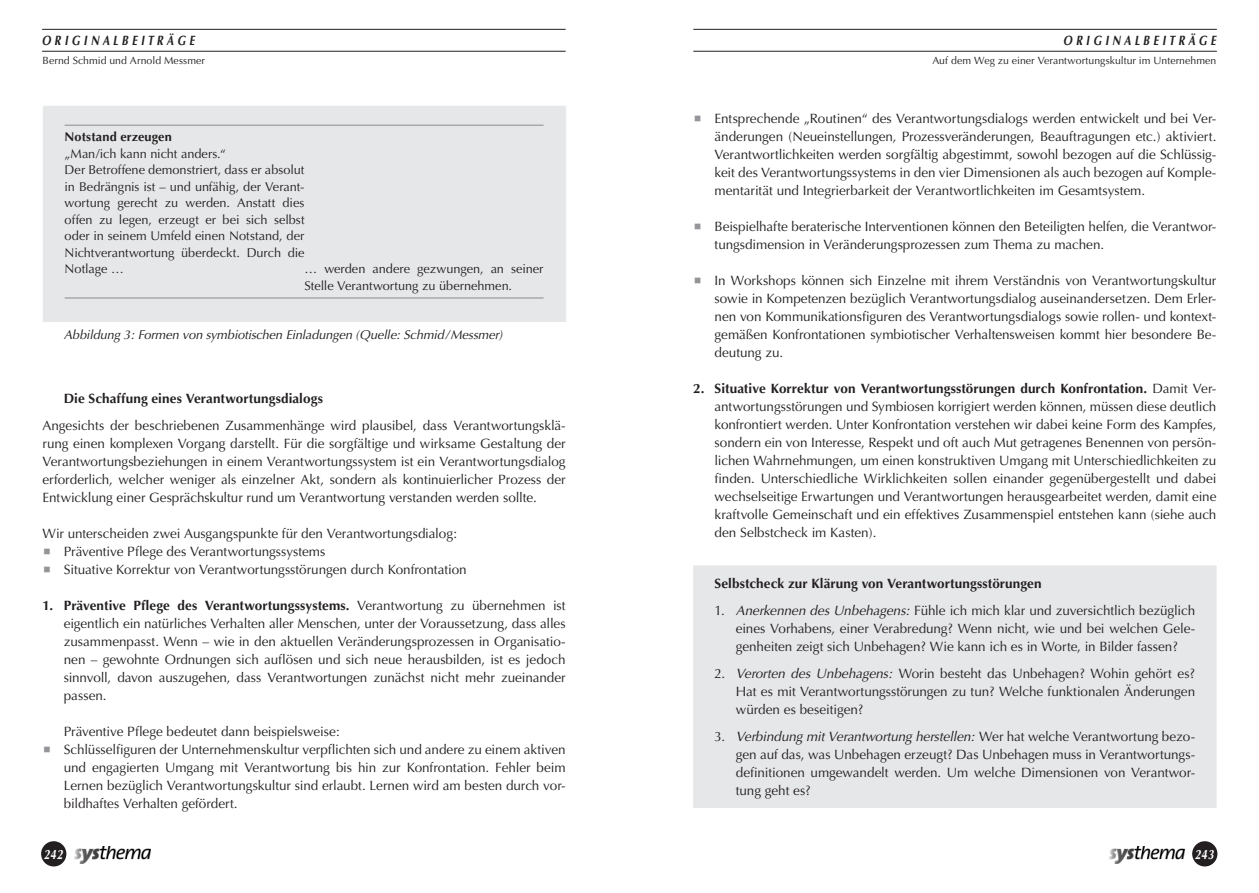
<style>
.page{position:relative;width:1259px;height:893px;background:#fff}
.page>*{position:absolute;margin:0;border:0;box-sizing:border-box;transform-origin:0 0}
.t1{font:13.5px/18px "Optima";letter-spacing:-.005em;color:#231f20;text-align:justify}
.t2{font:700 13.5px "Optima";letter-spacing:.005em;color:#231f20}
.t3{font:italic 700 13.5px "Optima";letter-spacing:.325em;color:#231f20;scale:.8 1}
.t4{font:italic 700 13.5px "Optima";letter-spacing:.05em;color:#fff;scale:.8 1}
.t5{font:12.75px/16.5px "Optima";color:#231f20}
.t6{font:italic 12.75px "Optima";letter-spacing:-.01em;color:#231f20}
.t7{font:700 12.75px "Optima";letter-spacing:.01em;color:#231f20}
.t8{font:10.5px "Optima";letter-spacing:.005em;color:#231f20}
.s1{font-weight:700}
.s2{font-style:italic}
</style>
<div class="page">
<hr style="left:42px;top:29px;width:524px;height:1px;background:#231f20">
<hr style="left:42px;top:51px;width:524px;height:1px;background:#231f20">
<hr style="left:693px;top:29px;width:523px;height:1px;background:#231f20">
<hr style="left:693px;top:51px;width:523px;height:1px;background:#231f20">
<img style="left:74px;top:846px;width:76px;height:18px">
<div style="left:41px;top:841px;width:25px;height:25px;background:#231f20;border-radius:50%"></div>
<img style="left:1109px;top:846px;width:76px;height:18px">
<div style="left:1192px;top:841px;width:25px;height:25px;background:#231f20;border-radius:50%"></div>
<div style="left:43px;top:106px;width:523px;height:216px;background:#e6e7e9"></div>
<hr style="left:65px;top:125px;width:478px;height:1px;background:#a8a9ad">
<hr style="left:65px;top:297px;width:478px;height:2px;background:#a8a9ad">
<div style="left:693px;top:566px;width:523px;height:242px;background:#e6e7e9"></div>
<p class="t3" style="left:1063px;top:32px;width:192px">ORIGINALBEITRÄGE</p>
<p class="t3" style="left:42px;top:33px;width:192px">ORIGINALBEITRÄGE</p>
<p class="t8" style="left:43px;top:55px;width:164px">Bernd Schmid und Arnold Messmer</p>
<p class="t8" style="left:932px;top:55px;width:286px">Auf dem Weg zu einer Verantwortungskultur im Unternehmen</p>
<p class="t7" style="left:65px;top:129px;width:109px">Notstand erzeugen</p>
<p class="t5" style="left:65px;top:145px;width:241px">„Man/ich kann nicht anders.“<br>Der Betroffene demonstriert, dass er absolut in Bedrängnis ist – und unfähig, der Verant&shy;wortung gerecht zu werden. Anstatt dies offen zu legen, erzeugt er bei sich selbst oder in seinem Umfeld einen Notstand, der Nichtverantwortung überdeckt. Durch die Notlage …</p>
<p class="t5" style="left:304px;top:261px;width:240px">… werden andere gezwungen, an seiner<br>Stelle Verantwortung zu übernehmen.</p>
<p class="t6" style="left:64px;top:328px;width:440px">Abbildung 3: Formen von symbiotischen Einladungen (Quelle: Schmid/Messmer)</p>
<p class="t2" style="left:64px;top:390px;width:261px">Die Schaffung eines Verantwortungsdialogs</p>
<p class="t1" style="left:43px;top:416px;width:525px">Angesichts der beschriebenen Zusammenhänge wird plausibel, dass Verantwortungsklä&shy;rung einen komplexen Vorgang darstellt. Für die sorgfältige und wirksame Gestaltung der Verantwortungsbeziehungen in einem Verantwortungssystem ist ein Verantwortungsdialog erforderlich, welcher weniger als einzelner Akt, sondern als kontinuierlicher Prozess der Entwicklung einer Gesprächskultur rund um Verantwortung verstanden werden sollte.</p>
<p class="t1" style="left:64px;top:524px;width:404px;text-align:left;text-indent:-21px">Wir unterscheiden zwei Ausgangspunkte für den Verantwortungsdialog:<br>Präventive Pflege des Verantwortungssystems<br>Situative Korrektur von Verantwortungsstörungen durch Konfrontation</p>
<p class="t1" style="left:64px;top:596px;width:503px;text-indent:-21px"><span class="s1">1. Präventive Pflege des Verantwortungssystems.</span> Verantwortung zu übernehmen ist eigentlich ein natürliches Verhalten aller Menschen, unter der Voraussetzung, dass alles zusammenpasst. Wenn – wie in den aktuellen Veränderungsprozessen in Organisatio&shy;nen – gewohnte Ordnungen sich auflösen und sich neue herausbilden, ist es jedoch sinnvoll, davon auszugehen, dass Verantwortungen zunächst nicht mehr zueinander passen.</p>
<p class="t1" style="left:64px;top:722px;width:503px;text-align:left">Präventive Pflege bedeutet dann beispielsweise:<br>Schlüsselfiguren der Unternehmenskultur verpflichten sich und andere zu einem aktiven und engagierten Umgang mit Verantwortung bis hin zur Konfrontation. Fehler beim Lernen bezüglich Verantwortungskultur sind erlaubt. Lernen wird am besten durch vor&shy;bildhaftes Verhalten gefördert.</p>
<p class="t1" style="left:714px;top:110px;width:503px">Entsprechende „Routinen“ des Verantwortungsdialogs werden entwickelt und bei Ver&shy;änderungen (Neueinstellungen, Prozessveränderungen, Beauftragungen etc.) aktiviert.<br>Verantwortlichkeiten werden sorgfältig abgestimmt, sowohl bezogen auf die Schlüssig&shy;keit des Verantwortungssystems in den vier Dimensionen als auch bezogen auf Komple&shy;mentarität und Integrierbarkeit der Verantwortlichkeiten im Gesamtsystem.</p>
<p class="t1" style="left:714px;top:218px;width:503px">Beispielhafte beraterische Interventionen können den Beteiligten helfen, die Verantwor&shy;tungsdimension in Veränderungsprozessen zum Thema zu machen.</p>
<p class="t1" style="left:714px;top:272px;width:503px">In Workshops können sich Einzelne mit ihrem Verständnis von Verantwortungskultur sowie in Kompetenzen bezüglich Verantwortungsdialog auseinandersetzen. Dem Erler&shy;nen von Kommunikationsfiguren des Verantwortungsdialogs sowie rollen- und kontext&shy;gemäßen Konfrontationen symbiotischer Verhaltensweisen kommt hier besondere Be&shy;deutung zu.</p>
<p class="t1" style="left:714px;top:380px;width:503px;text-indent:-21px"><span class="s1">2. Situative Korrektur von Verantwortungsstörungen durch Konfrontation.</span> Damit Ver&shy;antwortungsstörungen und Symbiosen korrigiert werden können, müssen diese deutlich konfrontiert werden. Unter Konfrontation verstehen wir dabei keine Form des Kampfes, sondern ein von Interesse, Respekt und oft auch Mut getragenes Benennen von persön&shy;lichen Wahrnehmungen, um einen konstruktiven Umgang mit Unterschiedlichkeiten zu finden. Unterschiedliche Wirklichkeiten sollen einander gegenübergestellt und dabei wechselseitige Erwartungen und Verantwortungen herausgearbeitet werden, damit eine kraftvolle Gemeinschaft und ein effektives Zusammenspiel entstehen kann (siehe auch den Selbstcheck im Kasten).</p>
<p class="t2" style="left:714px;top:575px;width:328px">Selbstcheck zur Klärung von Verantwortungsstörungen</p>
<p class="t1" style="left:736px;top:601px;width:461px;text-indent:-21px">1. <span class="s2">Anerkennen des Unbehagens:</span> Fühle ich mich klar und zuversichtlich bezüglich eines Vorhabens, einer Verabredung? Wenn nicht, wie und bei welchen Gele&shy;genheiten zeigt sich Unbehagen? Wie kann ich es in Worte, in Bilder fassen?</p>
<p class="t1" style="left:736px;top:664px;width:461px;text-indent:-21px">2. <span class="s2">Verorten des Unbehagens:</span> Worin besteht das Unbehagen? Wohin gehört es?<br>Hat es mit Verantwortungsstörungen zu tun? Welche funktionalen Änderungen würden es beseitigen?</p>
<p class="t1" style="left:736px;top:727px;width:461px;text-indent:-21px">3. <span class="s2">Verbindung mit Verantwortung herstellen:</span> Wer hat welche Verantwortung bezo&shy;gen auf das, was Unbehagen erzeugt? Das Unbehagen muss in Verantwortungs&shy;definitionen umgewandelt werden. Um welche Dimensionen von Verantwor&shy;tung geht es?</p>
<p class="t4" style="left:44px;top:846px;width:25px">242</p>
<p class="t4" style="left:1194px;top:846px;width:25px">243</p>
</div>
